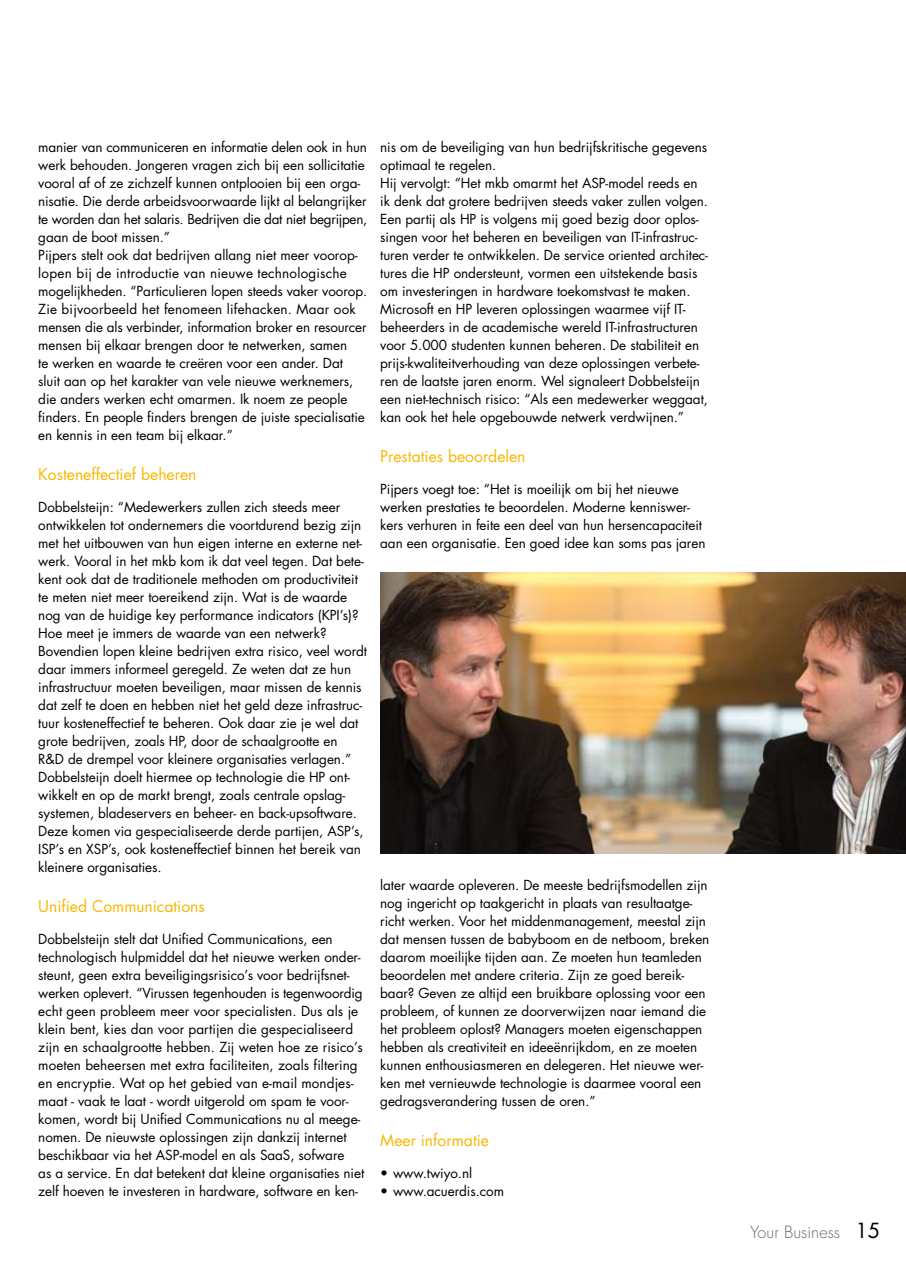
<style>
.page{position:relative;width:906px;height:1263px;background:#fff}
.page>*{position:absolute;margin:0;border:0;box-sizing:border-box;transform-origin:0 0}
.t1{font:300 16.5px "Futura";color:#68676c}
.t2{font:15.75px "Futura";color:#f9b700}
.t3{font:13.5px/18px "Futura";letter-spacing:-.005em;color:#000}
.s1{font-weight:400;font-size:20.25px;color:#000}
</style>
<div class="page">
<img style="left:380px;top:573px;width:526px;height:281px">
<p class="t3" style="left:38px;top:137px;width:330px">manier van communiceren en informatie delen ook in hun werk behouden. Jongeren vragen zich bij een sollicitatie vooral af of ze zichzelf kunnen ontplooien bij een orga&shy;nisatie. Die derde arbeidsvoorwaarde lijkt al belangrijker te worden dan het salaris. Bedrijven die dat niet begrijpen, gaan de boot missen.”<br>Pijpers stelt ook dat bedrijven allang niet meer voorop&shy;lopen bij de introductie van nieuwe technologische mogelijkheden. “Particulieren lopen steeds vaker voorop.<br>Zie bijvoorbeeld het fenomeen lifehacken. Maar ook mensen die als verbinder, information broker en resourcer mensen bij elkaar brengen door te netwerken, samen<br>te werken en waarde te creëren voor een ander. Dat sluit aan op het karakter van vele nieuwe werknemers, die anders werken echt omarmen. Ik noem ze people finders. En people finders brengen de juiste specialisatie en kennis in een team bij elkaar.”</p>
<p class="t2" style="left:38px;top:463px;width:160px">Kosteneffectief beheren</p>
<p class="t3" style="left:38px;top:497px;width:330px">Dobbelsteijn: “Medewerkers zullen zich steeds meer ontwikkelen tot ondernemers die voortdurend bezig zijn met het uitbouwen van hun eigen interne en externe net&shy;werk. Vooral in het mkb kom ik dat veel tegen. Dat bete&shy;kent ook dat de traditionele methoden om productiviteit te meten niet meer toereikend zijn. Wat is de waarde nog van de huidige key performance indicators (KPI’s)?<br>Hoe meet je immers de waarde van een netwerk?<br>Bovendien lopen kleine bedrijven extra risico, veel wordt daar immers informeel geregeld. Ze weten dat ze hun infrastructuur moeten beveiligen, maar missen de kennis dat zelf te doen en hebben niet het geld deze infrastruc&shy;tuur kosteneffectief te beheren. Ook daar zie je wel dat grote bedrijven, zoals HP, door de schaalgrootte en<br>R&amp;D de drempel voor kleinere organisaties verlagen.” Dobbelsteijn doelt hiermee op technologie die HP ont&shy;wikkelt en op de markt brengt, zoals centrale opslag&shy;systemen, bladeservers en beheer- en back-upsoftware.<br>Deze komen via gespecialiseerde derde partijen, ASP’s, ISP’s en XSP’s, ook kosteneffectief binnen het bereik van kleinere organisaties.</p>
<p class="t2" style="left:38px;top:895px;width:168px">Unified Communications</p>
<p class="t3" style="left:38px;top:929px;width:327px">Dobbelsteijn stelt dat Unified Communications, een technologisch hulpmiddel dat het nieuwe werken onder&shy;steunt, geen extra beveiligingsrisico’s voor bedrijfsnet&shy;werken oplevert. “Virussen tegenhouden is tegenwoordig echt geen probleem meer voor specialisten. Dus als je klein bent, kies dan voor partijen die gespecialiseerd zijn en schaalgrootte hebben. Zij weten hoe ze risico’s moeten beheersen met extra faciliteiten, zoals filtering en encryptie. Wat op het gebied van e-mail mondjes&shy;maat - vaak te laat - wordt uitgerold om spam te voor&shy;komen, wordt bij Unified Communications nu al meege&shy;nomen. De nieuwste oplossingen zijn dankzij internet beschikbaar via het ASP-model en als SaaS, sofware<br>as a service. En dat betekent dat kleine organisaties niet zelf hoeven te investeren in hardware, software en ken-</p>
<p class="t3" style="left:380px;top:137px;width:329px">nis om de beveiliging van hun bedrijfskritische gegevens optimaal te regelen.<br>Hij vervolgt: “Het mkb omarmt het ASP-model reeds en ik denk dat grotere bedrijven steeds vaker zullen volgen.<br>Een partij als HP is volgens mij goed bezig door oplos&shy;singen voor het beheren en beveiligen van IT-infrastruc&shy;turen verder te ontwikkelen. De service oriented architec&shy;tures die HP ondersteunt, vormen een uitstekende basis om investeringen in hardware toekomstvast te maken.<br>Microsoft en HP leveren oplossingen waarmee vijf IT&shy;beheerders in de academische wereld IT-infrastructuren voor 5.000 studenten kunnen beheren. De stabiliteit en prijs-kwaliteitverhouding van deze oplossingen verbete&shy;ren de laatste jaren enorm. Wel signaleert Dobbelsteijn een niet-technisch risico: “Als een medewerker weggaat, kan ook het hele opgebouwde netwerk verdwijnen.”</p>
<p class="t2" style="left:380px;top:445px;width:147px">Prestaties beoordelen</p>
<p class="t3" style="left:380px;top:479px;width:327px">Pijpers voegt toe: “Het is moeilijk om bij het nieuwe werken prestaties te beoordelen. Moderne kenniswer&shy;kers verhuren in feite een deel van hun hersencapaciteit aan een organisatie. Een goed idee kan soms pas jaren</p>
<p class="t3" style="left:380px;top:875px;width:331px">later waarde opleveren. De meeste bedrijfsmodellen zijn nog ingericht op taakgericht in plaats van resultaatge&shy;richt werken. Voor het middenmanagement, meestal zijn dat mensen tussen de babyboom en de netboom, breken daarom moeilijke tijden aan. Ze moeten hun teamleden beoordelen met andere criteria. Zijn ze goed bereik&shy;baar? Geven ze altijd een bruikbare oplossing voor een probleem, of kunnen ze doorverwijzen naar iemand die het probleem oplost? Managers moeten eigenschappen hebben als creativiteit en ideeënrijkdom, en ze moeten kunnen enthousiasmeren en delegeren. Het nieuwe wer&shy;ken met vernieuwde technologie is daarmee vooral een gedragsverandering tussen de oren.”</p>
<p class="t2" style="left:380px;top:1129px;width:110px">Meer informatie</p>
<p class="t3" style="left:380px;top:1163px;width:93px">• www.twiyo.nl</p>
<p class="t3" style="left:380px;top:1181px;width:125px">• www.acuerdis.com</p>
<p class="t1" style="left:750px;top:1222px;width:132px">Your Business <span class="s1">15</span></p>
</div>
